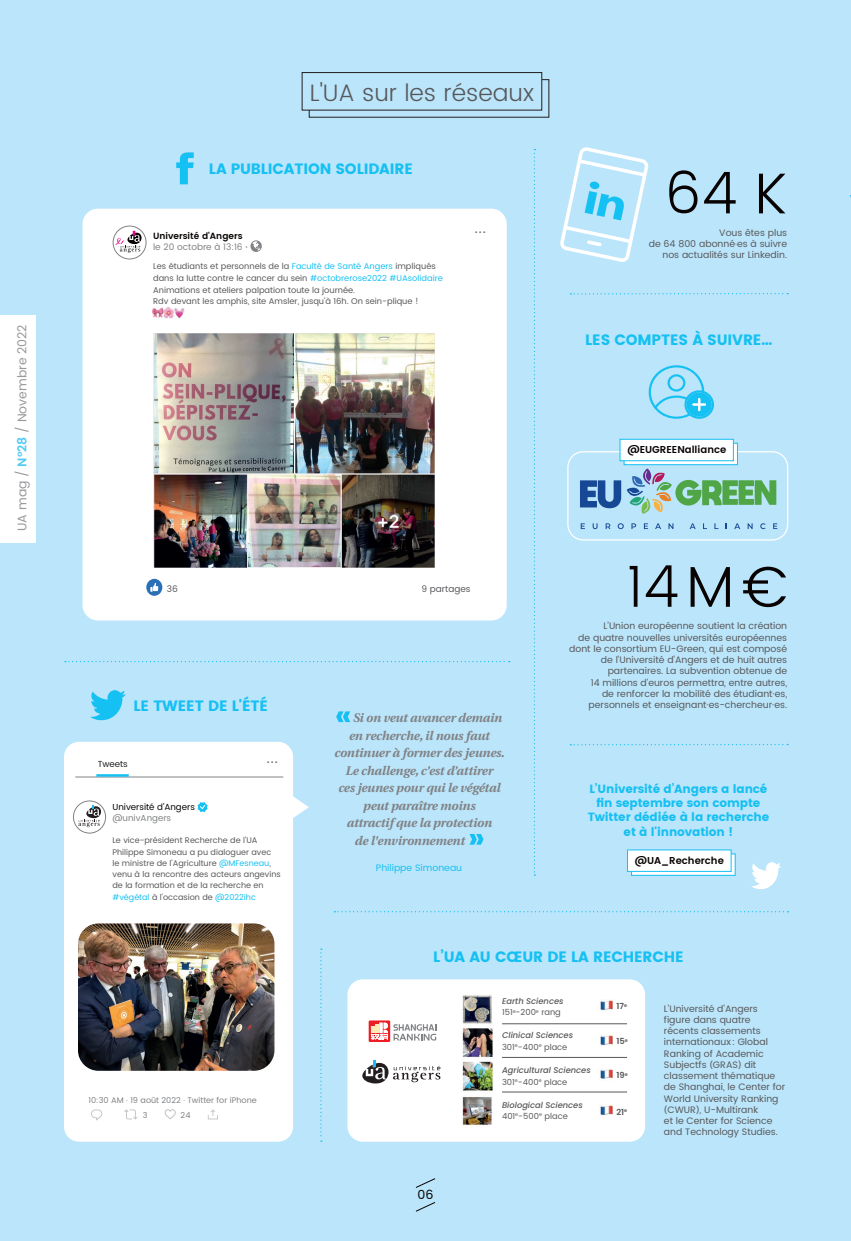
<style>
.page{position:relative;width:851px;height:1241px;background:#fff}
.page>*{position:absolute;margin:0;border:0;box-sizing:border-box;transform-origin:0 0}
.t1{font:300 57.5px "UA Poppins Texte";color:#080302}
.t2{font:300 23.75px "UA Poppins Texte";color:#57585a}
.t3{font:700 15px "UA Poppins Texte";letter-spacing:-.01em;color:#15c0f2}
.t4{font:italic 700 12.5px "UA Poppins Texte";letter-spacing:-.01em;color:#808285}
.t5{font:12.5px "UA Poppins Texte";color:#97999c}
.t6{font:12.5px "UA Poppins Texte";color:#080302}
.t7{font:700 11.88px/14.2px "UA Poppins Texte";letter-spacing:-.01em;color:#15c0f2;text-align:center}
.t8{font:600 10px "UA Poppins Texte";color:#080302}
.t9{font:9.38px/11.2px "UA Poppins Texte";color:#57585a;text-align:right}
.t10{font:9.38px "UA Poppins Texte";color:#15c0f2}
.t11{font:600 9px/11.5px "UA Poppins Texte";color:#080302}
.t12{font:9px "UA Poppins Texte";color:#57585a}
.t13{font:8.75px "UA Poppins Texte";color:#080302}
.t14{font:8.75px "UA Poppins Texte";color:#808285}
.t15{font:700 8.75px "UA Poppins Texte";color:#57585a}
.t16{font:8.75px "UA Poppins Texte";color:#231f20}
.t17{font:8.38px/11.5px "UA Poppins Texte";color:#57585a}
.t18{font:italic 500 8.38px "Poppins";color:#57585a}
.t19{font:600 8.38px "Poppins";color:#57585a}
.t20{font:8.12px/11.2px "UA Poppins Texte";color:#57585a}
.t21{font:8.12px/15px "UA Poppins Texte";color:#808285}
.s1{font-weight:600;color:#51caf5}
.s2{font-weight:400;color:#808285}
.s3{color:#808285}
.s4{color:#15c0f2}
</style>
<div class="page">
<div style="left:0;top:0;width:850px;height:1240px;background:#bbe5fa"></div>
<svg style="left:320px;top:948px;width:2px;height:193px"></svg>
<svg style="left:533px;top:149px;width:2px;height:726px"></svg>
<svg style="left:65px;top:661px;width:444px;height:1px"></svg>
<svg style="left:334px;top:911px;width:454px;height:1px"></svg>
<div style="left:301px;top:72px;width:241px;height:39px;border:1px solid #231f20"></div>
<svg style="left:176px;top:152px;width:18px;height:32px"></svg>
<div style="left:82px;top:209px;width:424px;height:411px;background:#fff;border-radius:15px"></div>
<svg style="left:250px;top:240px;width:12px;height:12px"></svg>
<img style="left:153px;top:307px;width:31px;height:11px">
<svg style="left:115px;top:231px;width:26px;height:22px"></svg>
<div style="left:113px;top:226px;width:33px;height:33px;border:1px solid #808285;border-radius:50%"></div>
<svg style="left:146px;top:578px;width:16px;height:17px"></svg>
<svg style="left:150px;top:582px;width:8px;height:9px"></svg>
<img style="left:153px;top:333px;width:281px;height:234px">
<div style="left:347px;top:979px;width:298px;height:162px;background:#fff;border-radius:15px"></div>
<svg style="left:368px;top:1020px;width:68px;height:21px"></svg>
<svg style="left:362px;top:1060px;width:78px;height:23px"></svg>
<img style="left:600px;top:1000px;width:13px;height:11px">
<img style="left:600px;top:1035px;width:13px;height:11px">
<img style="left:600px;top:1069px;width:13px;height:10px">
<img style="left:600px;top:1105px;width:13px;height:11px">
<hr style="left:502px;top:1023px;width:125px;height:1px;background:#57585a">
<hr style="left:502px;top:1057px;width:125px;height:1px;background:#57585a">
<hr style="left:502px;top:1091px;width:125px;height:1px;background:#57585a">
<img style="left:462px;top:995px;width:31px;height:130px">
<svg style="left:751px;top:862px;width:30px;height:27px"></svg>
<svg style="left:648px;top:365px;width:66px;height:54px"></svg>
<svg style="left:631px;top:853px;width:104px;height:22px"></svg>
<div style="left:627px;top:849px;width:104px;height:22px;background:#fff"></div>
<div style="left:64px;top:741px;width:229px;height:400px;background:#fff;border-radius:15px"></div>
<hr style="left:75px;top:776px;width:208px;height:1px;background:#808285">
<hr style="left:96px;top:774px;width:33px;height:2px;background:#15c0f2">
<img style="left:78px;top:923px;width:196px;height:147px">
<svg style="left:91px;top:1109px;width:11px;height:11px"></svg>
<svg style="left:124px;top:1109px;width:13px;height:10px"></svg>
<svg style="left:165px;top:1109px;width:11px;height:9px"></svg>
<svg style="left:208px;top:1109px;width:10px;height:10px"></svg>
<svg style="left:198px;top:802px;width:9px;height:9px"></svg>
<svg style="left:78px;top:804px;width:23px;height:23px"></svg>
<div style="left:73px;top:800px;width:33px;height:33px;border:1px solid #808285;border-radius:50%"></div>
<svg style="left:90px;top:690px;width:36px;height:30px"></svg>
<svg style="left:336px;top:711px;width:14px;height:11px"></svg>
<svg style="left:469px;top:834px;width:14px;height:10px"></svg>
<div style="left:567px;top:451px;width:221px;height:89px;border:1px solid #fff;border-radius:15px"></div>
<svg style="left:580px;top:468px;width:196px;height:46px"></svg>
<svg style="left:580px;top:523px;width:5px;height:6px"></svg>
<svg style="left:592px;top:523px;width:5px;height:6px"></svg>
<svg style="left:605px;top:523px;width:5px;height:6px"></svg>
<svg style="left:617px;top:523px;width:6px;height:6px"></svg>
<svg style="left:631px;top:523px;width:5px;height:6px"></svg>
<svg style="left:643px;top:523px;width:5px;height:6px"></svg>
<svg style="left:655px;top:523px;width:6px;height:6px"></svg>
<svg style="left:668px;top:523px;width:5px;height:6px"></svg>
<svg style="left:689px;top:523px;width:6px;height:6px"></svg>
<svg style="left:703px;top:523px;width:3px;height:6px"></svg>
<svg style="left:714px;top:523px;width:4px;height:6px"></svg>
<svg style="left:734px;top:523px;width:6px;height:6px"></svg>
<svg style="left:747px;top:523px;width:5px;height:6px"></svg>
<svg style="left:760px;top:523px;width:5px;height:6px"></svg>
<svg style="left:773px;top:523px;width:4px;height:6px"></svg>
<svg style="left:623px;top:443px;width:114px;height:22px"></svg>
<div style="left:619px;top:439px;width:114px;height:22px;background:#fff;border:1px solid #15c0f2"></div>
<svg style="left:293px;top:796px;width:16px;height:22px"></svg>
<svg style="left:570px;top:293px;width:218px;height:1px"></svg>
<svg style="left:570px;top:743px;width:218px;height:2px"></svg>
<svg style="left:560px;top:147px;width:88px;height:115px"></svg>
<svg style="left:850px;top:191px;width:1px;height:395px"></svg>
<svg style="left:415px;top:1178px;width:20px;height:10px"></svg>
<svg style="left:415px;top:1202px;width:21px;height:9px"></svg>
<div style="left:0;top:314px;width:36px;height:228px;background:#fff"></div>
<h3 class="t5" style="left:13px;top:531px;width:208px;rotate:-90deg">UA mag / <span class="s1">N°28</span> / Novembre 2022</h3>
<h2 class="t2" style="left:310px;top:75px;width:225px">L'UA sur les réseaux</h2>
<h3 class="t3" style="left:209px;top:160px;width:205px">LA PUBLICATION SOLIDAIRE</h3>
<p class="t11" style="left:153px;top:229px;width:96px">Université d'Angers <span class="s2">le 20 octobre à 13:16</span> <span class="s3">∙</span></p>
<p class="t17" style="left:153px;top:261px;width:291px">Les étudiants et personnels de la <span class="s4">Faculté de Santé Angers</span> impliqués dans la lutte contre le cancer du sein <span class="s4">#octobrerose2022 #UAsolidaire </span>Animations et ateliers palpation toute la journée.<br>Rdv devant les amphis, site Amsler, jusqu'à 16h. On sein-plique !</p>
<p class="t15" style="left:475px;top:225px;width:12px">...</p>
<h1 class="t1" style="left:664px;top:152px;width:124px">64 K</h1>
<p class="t9" style="left:648px;top:227px;width:140px">Vous êtes plus<br>de 64 800 abonné·es à suivre nos actualités sur Linkedin.</p>
<h3 class="t3" style="left:585px;top:331px;width:188px">LES COMPTES À SUIVRE…</h3>
<p class="t8" style="left:627px;top:442px;width:100px">@EUGREENalliance</p>
<p class="t12" style="left:167px;top:582px;width:13px">36</p>
<p class="t12" style="left:421px;top:582px;width:51px">9 partages</p>
<h3 class="t3" style="left:133px;top:697px;width:136px">LE TWEET DE L'ÉTÉ</h3>
<p class="t16" style="left:98px;top:757px;width:32px">Tweets</p>
<p class="t15" style="left:267px;top:755px;width:12px">...</p>
<p class="t13" style="left:112px;top:800px;width:84px">Université d'Angers</p>
<p class="t14" style="left:112px;top:811px;width:60px">@univAngers</p>
<p class="t20" style="left:112px;top:835px;width:170px">Le vice-président Recherche de l'UA Philippe Simoneau a pu dialoguer avec<br>le ministre de l'Agriculture <span class="s4">@MFesneau</span>, venu à la rencontre des acteurs angevins de la formation et de la recherche en <span class="s4">#végétal</span> à l'occasion de <span class="s4">@2022ihc</span></p>
<h3 class="t4" style="left:352px;top:707px;width:151px">Si on veut avancer demain</h3>
<h3 class="t4" style="left:349px;top:725px;width:142px">en recherche, il nous faut</h3>
<h3 class="t4" style="left:334px;top:742px;width:172px">continuer à former des jeunes.</h3>
<h3 class="t4" style="left:345px;top:760px;width:149px">Le challenge, c’est d’attirer</h3>
<h3 class="t4" style="left:338px;top:777px;width:163px">ces jeunes pour qui le végétal</h3>
<h3 class="t4" style="left:363px;top:795px;width:114px">peut paraître moins</h3>
<h3 class="t4" style="left:346px;top:812px;width:147px">attractif que la protection</h3>
<h3 class="t4" style="left:354px;top:830px;width:111px">de l'environnement</h3>
<p class="t10" style="left:376px;top:860px;width:88px">Philippe Simoneau</p>
<h1 class="t1" style="left:626px;top:545px;width:162px">14 M €</h1>
<p class="t9" style="left:569px;top:632px;width:219px">de quatre nouvelles universités européennes dont le consortium EU-Green, qui est composé de l’Université d’Angers et de huit autres partenaires. La subvention obtenue de<br>14 millions d’euros permettra, entre autres,<br>de renforcer la mobilité des étudiant∙es, personnels et enseignant∙es-chercheur∙es.</p>
<p class="t9" style="left:603px;top:620px;width:185px">L’Union européenne soutient la création</p>
<p class="t7" style="left:587px;top:781px;width:183px">L’Université d’Angers a lancé fin septembre son compte<br>Twitter dédiée à la recherche et à l'innovation !</p>
<p class="t8" style="left:634px;top:852px;width:91px">@UA_Recherche</p>
<p class="t21" style="left:143px;top:1092px;width:115px;text-indent:-54px">10:30 AM · 19 août 2022 · Twitter for iPhone<br>3</p>
<p class="t21" style="left:181px;top:1107px;width:11px">24</p>
<h3 class="t3" style="left:433px;top:947px;width:252px">L’UA AU CŒUR DE LA RECHERCHE</h3>
<h3 class="t6" style="left:417px;top:1185px;width:17px">06</h3>
<p class="t18" style="left:502px;top:995px;width:63px">Earth Sciences</p>
<p class="t17" style="left:502px;top:1006px;width:60px">151<sup>e</sup>-200<sup>e</sup> rang</p>
<p class="t18" style="left:502px;top:1030px;width:73px">Clinical Sciences</p>
<p class="t17" style="left:502px;top:1041px;width:67px">301<sup>e</sup>-400<sup>e</sup> place</p>
<p class="t18" style="left:502px;top:1065px;width:90px">Agricultural Sciences</p>
<p class="t17" style="left:502px;top:1075px;width:67px">301<sup>e</sup>-400<sup>e</sup> place</p>
<p class="t18" style="left:502px;top:1099px;width:82px">Biological Sciences</p>
<p class="t17" style="left:502px;top:1110px;width:67px">401<sup>e</sup>-500<sup>e</sup> place</p>
<p class="t19" style="left:616px;top:1001px;width:12px">17<sup>e</sup></p>
<p class="t19" style="left:616px;top:1036px;width:13px">15<sup>e</sup></p>
<p class="t19" style="left:616px;top:1070px;width:13px">19<sup>e</sup></p>
<p class="t19" style="left:616px;top:1106px;width:12px">21<sup>e</sup></p>
<p class="t9" style="left:663px;top:1002px;width:123px;text-align:left">L’Université d’Angers figure dans quatre récents classements internationaux : Global<br>Ranking of Academic<br>Subjectfs (GRAS) dit classement thématique de Shanghai, le Center for<br>World University Ranking (CWUR), U-Multirank<br>et le Center for Science and Technology Studies.</p>
</div>
